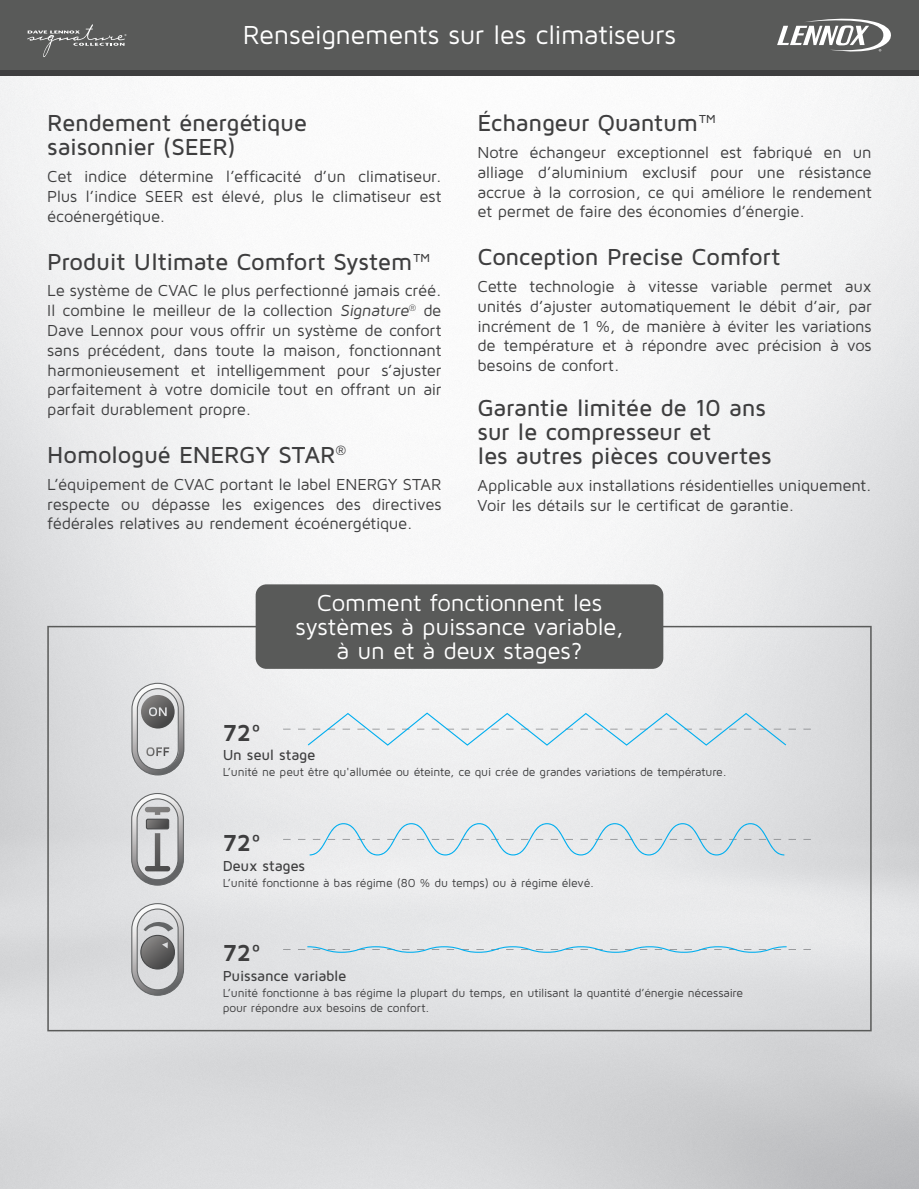
<style>
.page{position:relative;width:919px;height:1189px;background:#fff}
.page>*{position:absolute;margin:0;border:0;box-sizing:border-box;transform-origin:0 0}
.t1{font:27px "Maven Pro";letter-spacing:-.015em;color:#fff}
.t2{font:500 24px/24px "Maven Pro";letter-spacing:-.015em;color:#3e3e3f}
.t3{font:24px/24px "Maven Pro";letter-spacing:-.015em;color:#fff;text-align:center}
.t4{font:700 24px "Maven Pro";color:#3e3e3f}
.t5{font:16.5px/19.8px "Maven Pro";letter-spacing:-.015em;color:#3e3e3f;text-align:justify}
.t6{font:500 15px "Maven Pro";letter-spacing:-.01em;color:#3e3e3f}
.t7{font:12px/15px "Maven Pro";letter-spacing:-.015em;color:#3e3e3f}
</style>
<div class="page">
<div style="left:0;top:60px;width:918px;height:16px;background:#3e3e3f"></div>
<div style="left:0;top:0;width:918px;height:70px;background:#595a59"></div>
<div style="left:255px;top:584px;width:408px;height:84px;background:#595a59;border-radius:11px"></div>
<svg style="left:47px;top:625px;width:824px;height:406px;background:#dadbdd"></svg>
<svg style="left:131px;top:682px;width:54px;height:93px;background:#b6b6b7"></svg>
<svg style="left:130px;top:792px;width:54px;height:93px;background:#bababc"></svg>
<div style="left:146px;top:818px;width:23px;height:11px;border:1px solid #474849;border-radius:2px"></div>
<svg style="left:131px;top:902px;width:53px;height:94px;background:#b0b0b1"></svg>
<div style="left:140px;top:934px;width:35px;height:35px;border:1px solid #474849;border-radius:50%"></div>
<svg style="left:27px;top:24px;width:99px;height:33px"></svg>
<svg style="left:777px;top:19px;width:113px;height:33px"></svg>
<h1 class="t1" style="left:243px;top:18px;width:434px">Renseignements sur les climatiseurs</h1>
<h2 class="t2" style="left:47px;top:110px;width:261px">Rendement énergétique saisonnier (SEER)</h2>
<p class="t5" style="left:47px;top:166px;width:395px">Cet indice détermine l’efficacité d’un climatiseur.<br>Plus l’indice SEER est élevé, plus le climatiseur est écoénergétique.</p>
<h2 class="t2" style="left:47px;top:248px;width:385px">Produit Ultimate Comfort System™</h2>
<p class="t5" style="left:47px;top:280px;width:395px">Le système de CVAC le plus perfectionné jamais créé.<br>Il combine le meilleur de la collection Signature<sup>®</sup> de Dave Lennox pour vous offrir un système de confort sans précédent, dans toute la maison, fonctionnant harmonieusement et intelligemment pour s’ajuster parfaitement à votre domicile tout en offrant un air parfait durablement propre.</p>
<h2 class="t2" style="left:47px;top:442px;width:300px">Homologué ENERGY STAR<sup>®</sup></h2>
<p class="t5" style="left:47px;top:473px;width:395px">L’équipement de CVAC portant le label ENERGY STAR respecte ou dépasse les exigences des directives fédérales relatives au rendement écoénergétique.</p>
<h2 class="t2" style="left:477px;top:110px;width:240px">Échangeur Quantum™</h2>
<p class="t5" style="left:477px;top:142px;width:395px">Notre échangeur exceptionnel est fabriqué en un alliage d’aluminium exclusif pour une résistance accrue à la corrosion, ce qui améliore le rendement et permet de faire des économies d’énergie.</p>
<h2 class="t2" style="left:477px;top:244px;width:304px">Conception Precise Comfort</h2>
<p class="t5" style="left:477px;top:276px;width:395px">Cette technologie à vitesse variable permet aux unités d’ajuster automatiquement le débit d’air, par incrément de 1 %, de manière à éviter les variations de température et à répondre avec précision à vos besoins de confort.</p>
<h2 class="t2" style="left:477px;top:395px;width:295px">Garantie limitée de 10 ans sur le compresseur et<br>les autres pièces couvertes</h2>
<p class="t5" style="left:477px;top:474px;width:395px">Applicable aux installations résidentielles uniquement.<br>Voir les détails sur le certificat de garantie.</p>
<h2 class="t4" style="left:222px;top:717px;width:40px">72º</h2>
<h2 class="t3" style="left:295px;top:589px;width:329px">Comment fonctionnent les systèmes à puissance variable, à un et à deux stages?</h2>
<p class="t6" style="left:222px;top:745px;width:94px">Un seul stage</p>
<p class="t7" style="left:222px;top:763px;width:505px">L’unité ne peut être qu'allumée ou éteinte, ce qui crée de grandes variations de température.</p>
<h2 class="t4" style="left:222px;top:827px;width:40px">72º</h2>
<p class="t6" style="left:222px;top:856px;width:84px">Deux stages</p>
<p class="t7" style="left:222px;top:874px;width:372px">L’unité fonctionne à bas régime (80 % du temps) ou à régime élevé.</p>
<h2 class="t4" style="left:222px;top:937px;width:40px">72º</h2>
<p class="t6" style="left:222px;top:966px;width:125px">Puissance variable</p>
<p class="t7" style="left:222px;top:984px;width:521px">L’unité fonctionne à bas régime la plupart du temps, en utilisant la quantité d’énergie nécessaire pour répondre aux besoins de confort.</p>
</div>
